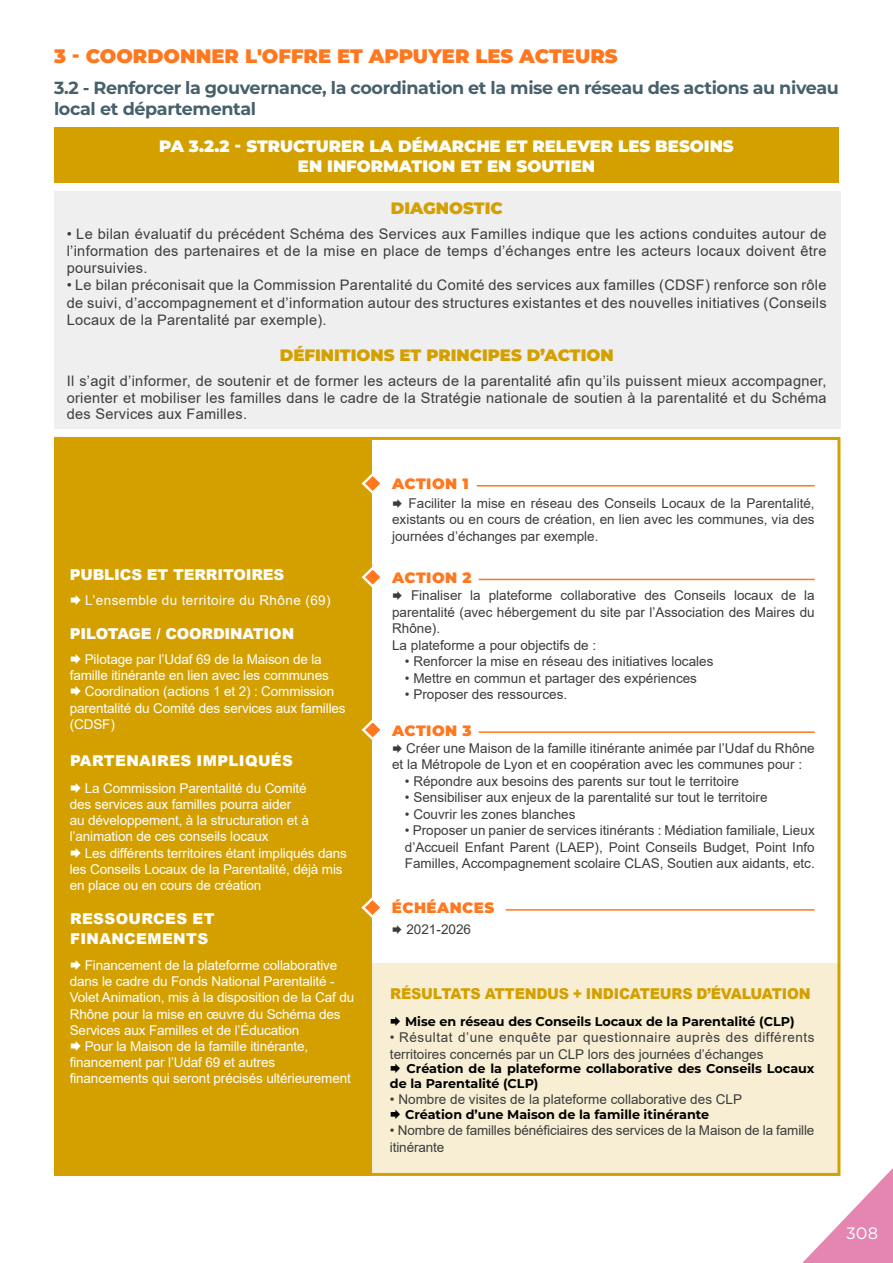
<style>
.page{position:relative;width:893px;height:1263px;background:#fff}
.page>*{position:absolute;margin:0;border:0;box-sizing:border-box;transform-origin:0 0}
.t1{font:900 19.5px "Montserrat";color:#ff771e}
.t2{font:700 17.55px/21px "Montserrat";letter-spacing:-.02em;color:#46606c}
.t3{font:900 16.5px/19.8px "Montserrat";color:#fff;text-align:center}
.t4{font:900 16.5px "Montserrat";color:#d4a000}
.t5{font:16.5px "Gotham";color:#fff}
.t6{font:900 15px/19.5px "Arial";letter-spacing:.01em;color:#fff}
.t7{font:900 15px "Arial";letter-spacing:-.015em;color:#d4a000;scale:.95 1}
.t8{font:900 15px "Arial";letter-spacing:-.01em;color:#fff}
.t9{font:900 15px "Montserrat";letter-spacing:.03em;color:#ff771e}
.t10{font:14.55px/17.2px "Arial";letter-spacing:.02em;color:#3c3c3b;text-align:justify}
.t11{font:13.5px/16.5px "Arial";color:#3c3c3b}
.t12{font:13.5px/16.2px "Arial";letter-spacing:-.01em;color:#fff}
.t13{font:13.5px/16.5px "Arial";letter-spacing:.04em;color:#3c3c3b}
.t14{font:13.5px "Arial";letter-spacing:.03em;color:#fff}
.t15{font:700 12.75px/14.5px "Montserrat";color:#000}
</style>
<div class="page">
<svg style="left:802px;top:1168px;width:91px;height:95px"></svg>
<div style="left:54px;top:128px;width:785px;height:55px;background:#d4a000"></div>
<div style="left:339px;top:963px;width:500px;height:211px;background:#f7eed4"></div>
<div style="left:54px;top:191px;width:786px;height:238px;background:#efefef"></div>
<div style="left:54px;top:440px;width:317px;height:736px;background:#d4a000"></div>
<hr style="left:477px;top:485px;width:338px;height:1px;background:#ff771e">
<svg style="left:361px;top:471px;width:19px;height:25px"></svg>
<hr style="left:479px;top:579px;width:336px;height:1px;background:#ff771e">
<svg style="left:361px;top:565px;width:19px;height:25px"></svg>
<hr style="left:479px;top:731px;width:336px;height:2px;background:#ff771e">
<svg style="left:361px;top:717px;width:19px;height:25px"></svg>
<hr style="left:506px;top:909px;width:309px;height:2px;background:#ff771e">
<svg style="left:361px;top:895px;width:19px;height:25px"></svg>
<h1 class="t1" style="left:54px;top:42px;width:565px">3 - COORDONNER L'OFFRE ET APPUYER LES ACTEURS</h1>
<p class="t2" style="left:54px;top:76px;width:786px">3.2 - Renforcer la gouvernance, la coordination et la mise en réseau des actions au niveau local et départemental</p>
<p class="t3" style="left:159px;top:135px;width:576px">PA 3.2.2 - STRUCTURER LA DÉMARCHE ET RELEVER LES BESOINS<br>EN INFORMATION ET EN SOUTIEN</p>
<p class="t4" style="left:391px;top:195px;width:114px">DIAGNOSTIC</p>
<p class="t10" style="left:67px;top:225px;width:761px">• Le bilan évaluatif du précédent Schéma des Services aux Familles indique que les actions conduites autour de l’information des partenaires et de la mise en place de temps d’échanges entre les acteurs locaux doivent être poursuivies.</p>
<p class="t10" style="left:67px;top:276px;width:761px">• Le bilan préconisait que la Commission Parentalité du Comité des services aux familles (CDSF) renforce son rôle de suivi, d’accompagnement et d’information autour des structures existantes et des nouvelles initiatives (Conseils Locaux de la Parentalité par exemple).</p>
<p class="t4" style="left:280px;top:342px;width:335px">DÉFINITIONS ET PRINCIPES D’ACTION</p>
<p class="t10" style="left:67px;top:373px;width:761px;line-height:16.5px">Il s’agit d’informer, de soutenir et de former les acteurs de la parentalité afin qu’ils puissent mieux accompagner, orienter et mobiliser les familles dans le cadre de la Stratégie nationale de soutien à la parentalité et du Schéma des Services aux Familles.</p>
<p class="t9" style="left:392px;top:473px;width:78px">ACTION 1</p>
<p class="t8" style="left:70px;top:564px;width:216px">PUBLICS ET TERRITOIRES</p>
<p class="t14" style="left:85px;top:591px;width:247px">L’ensemble du territoire du Rhône (69)</p>
<p class="t8" style="left:70px;top:623px;width:226px">PILOTAGE / COORDINATION</p>
<p class="t12" style="left:85px;top:651px;width:238px">Pilotage par l’Udaf 69 de la Maison de la</p>
<p class="t12" style="left:70px;top:667px;width:261px">famille itinérante en lien avec les communes</p>
<p class="t12" style="left:85px;top:683px;width:251px">Coordination (actions 1 et 2) : Commission</p>
<p class="t12" style="left:70px;top:700px;width:277px">parentalité du Comité des services aux familles</p>
<p class="t12" style="left:70px;top:716px;width:47px">(CDSF)</p>
<p class="t6" style="left:70px;top:751px;width:224px">PARTENAIRES IMPLIQUÉS</p>
<p class="t12" style="left:70px;top:780px;width:241px;text-indent:15px">La Commission Parentalité du Comité des services aux familles pourra aider au développement, à la structuration et à l’animation de ces conseils locaux</p>
<p class="t12" style="left:70px;top:845px;width:279px;text-indent:15px">Les différents territoires étant impliqués dans les Conseils Locaux de la Parentalité, déjà mis en place ou en cours de création</p>
<p class="t6" style="left:70px;top:908px;width:146px">RESSOURCES ET<br>FINANCEMENTS</p>
<p class="t12" style="left:85px;top:957px;width:254px">Financement de la plateforme collaborative</p>
<p class="t12" style="left:70px;top:973px;width:266px">dans le cadre du Fonds National Parentalité -</p>
<p class="t12" style="left:70px;top:989px;width:286px">Volet Animation, mis à la disposition de la Caf du</p>
<p class="t12" style="left:70px;top:1006px;width:272px">Rhône pour la mise en œuvre du Schéma des</p>
<p class="t12" style="left:70px;top:1022px;width:231px">Services aux Familles et de l’Éducation</p>
<p class="t12" style="left:85px;top:1038px;width:225px">Pour la Maison de la famille itinérante,</p>
<p class="t12" style="left:70px;top:1054px;width:207px">financement par l’Udaf 69 et autres</p>
<p class="t12" style="left:70px;top:1070px;width:283px">financements qui seront précisés ultérieurement</p>
<p class="t11" style="left:392px;top:494px;width:424px;text-align:justify;text-indent:16px">Faciliter la mise en réseau des Conseils Locaux de la Parentalité, existants ou en cours de création, en lien avec les communes, via des journées d’échanges par exemple.</p>
<p class="t9" style="left:392px;top:566px;width:81px">ACTION 2</p>
<p class="t11" style="left:392px;top:587px;width:424px;text-indent:19px">Finaliser la plateforme collaborative des Conseils locaux de la parentalité (avec hébergement du site par l’Association des Maires du Rhône).<br>La plateforme a pour objectifs de :</p>
<p class="t11" style="left:405px;top:653px;width:310px">• Renforcer la mise en réseau des initiatives locales</p>
<p class="t11" style="left:405px;top:670px;width:294px">• Mettre en commun et partager des expériences</p>
<p class="t11" style="left:405px;top:686px;width:164px">• Proposer des ressources.</p>
<p class="t9" style="left:392px;top:719px;width:81px">ACTION 3</p>
<p class="t11" style="left:392px;top:740px;width:424px;text-indent:14px">Créer une Maison de la famille itinérante animée par l’Udaf du Rhône et la Métropole de Lyon et en coopération avec les communes pour :</p>
<p class="t11" style="left:405px;top:773px;width:336px">• Répondre aux besoins des parents sur tout le territoire</p>
<p class="t11" style="left:405px;top:789px;width:364px">• Sensibiliser aux enjeux de la parentalité sur tout le territoire</p>
<p class="t11" style="left:405px;top:806px;width:172px">• Couvrir les zones blanches</p>
<p class="t11" style="left:405px;top:822px;width:411px;text-align:justify">• Proposer un panier de services itinérants : Médiation familiale, Lieux d’Accueil Enfant Parent (LAEP), Point Conseils Budget, Point Info Familles, Accompagnement scolaire CLAS, Soutien aux aidants, etc.</p>
<p class="t9" style="left:392px;top:897px;width:104px">ÉCHÉANCES</p>
<p class="t11" style="left:406px;top:920px;width:66px">2021-2026</p>
<p class="t7" style="left:390px;top:982px;width:444px">RÉSULTATS ATTENDUS + INDICATEURS D’ÉVALUATION</p>
<p class="t15" style="left:405px;top:1013px;width:391px">Mise en réseau des Conseils Locaux de la Parentalité (CLP)</p>
<p class="t13" style="left:390px;top:1029px;width:426px">• Résultat d’une enquête par questionnaire auprès des différents territoires concernés par un CLP lors des journées d’échanges</p>
<p class="t15" style="left:390px;top:1061px;width:426px;text-indent:17px">Création de la plateforme collaborative des Conseils Locaux de la Parentalité (CLP)</p>
<p class="t11" style="left:390px;top:1091px;width:354px">• Nombre de visites de la plateforme collaborative des CLP</p>
<p class="t15" style="left:405px;top:1106px;width:306px">Création d’une Maison de la famille itinérante</p>
<p class="t11" style="left:390px;top:1122px;width:426px">• Nombre de familles bénéficiaires des services de la Maison de la famille itinérante</p>
<p class="t5" style="left:846px;top:1222px;width:34px">308</p>
</div>
